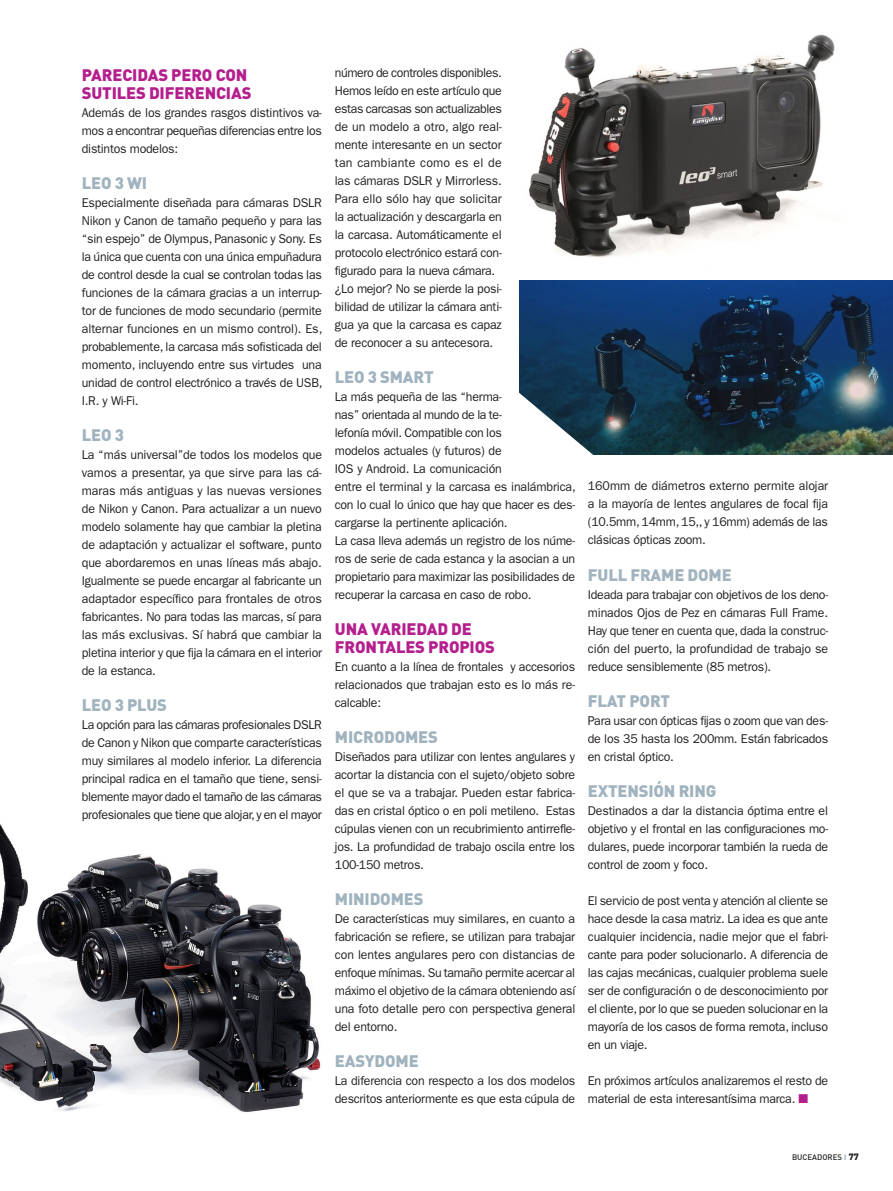
<style>
.page{position:relative;width:893px;height:1191px;background:#fff}
.page>*{position:absolute;margin:0;border:0;box-sizing:border-box;transform-origin:0 0}
.NF_Inter{font:900 16.5px "DIN Pro";letter-spacing:-.01em;color:#a1b3be}
.NF_Inter-2{font:900 16.5px "DIN Pro";letter-spacing:-.01em;color:#b41e8d}
.NF_Inter-3{font:12.75px/18px "ITC Franklin Gothic Std";letter-spacing:-.02em;color:#231f20;text-align:justify}
.t1{font:500 7.8px "DIN";color:#231f20}
.s1{color:#b41e8d}
.s2{color:#b0c4d0}
.s3{font-weight:900;font-size:9px}
</style>
<div class="page">
<img style="left:528px;top:34px;width:307px;height:223px">
<img style="left:0;top:824px;width:321px;height:289px">
<img style="left:520px;top:280px;width:373px;height:174px">
<svg style="left:519px;top:385px;width:86px;height:70px"></svg>
<p class="NF_Inter-2" style="left:82px;top:63px;width:167px">PARECIDAS PERO CON</p>
<p class="NF_Inter-2" style="left:82px;top:81px;width:171px">SUTILES DIFERENCIAS</p>
<p class="NF_Inter-3" style="left:82px;top:103px;width:242px">Además de los grandes rasgos distintivos va&shy;mos a encontrar pequeñas diferencias entre los distintos modelos:</p>
<p class="NF_Inter" style="left:82px;top:171px;width:67px">LEO 3 WI</p>
<p class="NF_Inter-3" style="left:82px;top:193px;width:242px">Especialmente diseñada para cámaras DSLR Nikon y Canon de tamaño pequeño y para las “sin espejo” de Olympus, Panasonic y Sony. Es la única que cuenta con una única empuñadura de control desde la cual se controlan todas las funciones de la cámara gracias a un interrup&shy;tor de funciones de modo secundario (permite alternar funciones en un mismo control). Es, probablemente, la carcasa más sofisticada del momento, incluyendo entre sus virtudes una unidad de control electrónico a través de USB, I.R. y Wi-Fi.</p>
<p class="NF_Inter" style="left:82px;top:423px;width:44px">LEO 3</p>
<p class="NF_Inter-3" style="left:82px;top:445px;width:242px">La “más universal”de todos los modelos que vamos a presentar, ya que sirve para las cá&shy;maras más antiguas y las nuevas versiones de Nikon y Canon. Para actualizar a un nuevo modelo solamente hay que cambiar la pletina de adaptación y actualizar el software, punto que abordaremos en unas líneas más abajo.<br>Igualmente se puede encargar al fabricante un adaptador específico para frontales de otros fabricantes. No para todas las marcas, sí para las más exclusivas. Sí habrá que cambiar la pletina interior y que fija la cámara en el interior de la estanca.</p>
<p class="NF_Inter" style="left:82px;top:693px;width:86px">LEO 3 PLUS</p>
<p class="NF_Inter-3" style="left:82px;top:715px;width:242px">La opción para las cámaras profesionales DSLR de Canon y Nikon que comparte características muy similares al modelo inferior. La diferencia principal radica en el tamaño que tiene, sensi&shy;blemente mayor dado el tamaño de las cámaras profesionales que tiene que alojar, y en el mayor</p>
<p class="NF_Inter-3" style="left:335px;top:64px;width:168px">número de controles disponibles.</p>
<p class="NF_Inter-3" style="left:335px;top:82px;width:168px">Hemos leído en este artículo que estas carcasas son actualizables de un modelo a otro, algo real&shy;mente interesante en un sector tan cambiante como es el de las cámaras DSLR y Mirrorless.<br>Para ello sólo hay que solicitar la actualización y descargarla en la carcasa. Automáticamente el protocolo electrónico estará con&shy;figurado para la nueva cámara.</p>
<p class="NF_Inter-3" style="left:335px;top:280px;width:168px">¿Lo mejor? No se pierde la posi&shy;bilidad de utilizar la cámara anti&shy;gua ya que la carcasa es capaz de reconocer a su antecesora.</p>
<p class="NF_Inter" style="left:335px;top:366px;width:100px">LEO 3 SMART</p>
<p class="NF_Inter-3" style="left:335px;top:388px;width:242px;text-align:left">La más pequeña de las “herma-<br>nas” orientada al mundo de la te-<br>lefonía móvil. Compatible con los<br>modelos actuales (y futuros) de<br>IOS y Android. La comunicación<br>entre el terminal y la carcasa es inalámbrica, con lo cual lo único que hay que hacer es des&shy;cargarse la pertinente aplicación.</p>
<p class="NF_Inter-3" style="left:335px;top:532px;width:242px">La casa lleva además un registro de los núme&shy;ros de serie de cada estanca y la asocian a un propietario para maximizar las posibilidades de recuperar la carcasa en caso de robo.</p>
<p class="NF_Inter-2" style="left:335px;top:618px;width:138px">UNA VARIEDAD DE</p>
<p class="NF_Inter-2" style="left:335px;top:636px;width:161px">FRONTALES PROPIOS</p>
<p class="NF_Inter-3" style="left:335px;top:658px;width:242px">En cuanto a la línea de frontales y accesorios relacionados que trabajan esto es lo más re&shy;calcable:</p>
<p class="NF_Inter" style="left:335px;top:726px;width:104px">MICRODOMES</p>
<p class="NF_Inter-3" style="left:335px;top:748px;width:242px">Diseñados para utilizar con lentes angulares y acortar la distancia con el sujeto/objeto sobre el que se va a trabajar. Pueden estar fabrica&shy;das en cristal óptico o en poli metileno. Estas cúpulas vienen con un recubrimiento antirrefle&shy;jos. La profundidad de trabajo oscila entre los 100-150 metros.</p>
<p class="NF_Inter" style="left:335px;top:888px;width:90px">MINIDOMES</p>
<p class="NF_Inter-3" style="left:335px;top:910px;width:242px">De características muy similares, en cuanto a fabricación se refiere, se utilizan para trabajar con lentes angulares pero con distancias de enfoque mínimas. Su tamaño permite acercar al máximo el objetivo de la cámara obteniendo así una foto detalle pero con perspectiva general del entorno.</p>
<p class="NF_Inter" style="left:335px;top:1050px;width:85px">EASYDOME</p>
<p class="NF_Inter-3" style="left:335px;top:1072px;width:242px">La diferencia con respecto a los dos modelos descritos anteriormente es que esta cúpula de</p>
<p class="NF_Inter-3" style="left:588px;top:477px;width:242px">160mm de diámetros externo permite alojar a la mayoría de lentes angulares de focal fija (10.5mm, 14mm, 15,, y 16mm) además de las clásicas ópticas zoom.</p>
<p class="NF_Inter" style="left:588px;top:563px;width:145px">FULL FRAME DOME</p>
<p class="NF_Inter-3" style="left:588px;top:585px;width:242px">Ideada para trabajar con objetivos de los deno&shy;minados Ojos de Pez en cámaras Full Frame.<br>Hay que tener en cuenta que, dada la construc&shy;ción del puerto, la profundidad de trabajo se reduce sensiblemente (85 metros).</p>
<p class="NF_Inter" style="left:588px;top:689px;width:84px">FLAT PORT</p>
<p class="NF_Inter-3" style="left:588px;top:711px;width:242px">Para usar con ópticas fijas o zoom que van des&shy;de los 35 hasta los 200mm. Están fabricados en cristal óptico.</p>
<p class="NF_Inter" style="left:588px;top:779px;width:130px">EXTENSIÓN RING</p>
<p class="NF_Inter-3" style="left:588px;top:801px;width:242px">Destinados a dar la distancia óptima entre el objetivo y el frontal en las configuraciones mo&shy;dulares, puede incorporar también la rueda de control de zoom y foco.</p>
<p class="NF_Inter-3" style="left:588px;top:891px;width:242px">El servicio de post venta y atención al cliente se hace desde la casa matriz. La idea es que ante cualquier incidencia, nadie mejor que el fabri&shy;cante para poder solucionarlo. A diferencia de las cajas mecánicas, cualquier problema suele ser de configuración o de desconocimiento por el cliente, por lo que se pueden solucionar en la mayoría de los casos de forma remota, incluso en un viaje.</p>
<p class="NF_Inter-3" style="left:588px;top:1071px;width:242px">En próximos artículos analizaremos el resto de material de esta interesantísima marca. <span class="s1">■</span></p>
<p class="t1" style="left:792px;top:1152px;width:68px">BUCEADORES <span class="s2">❙</span> <span class="s3">77</span></p>
</div>
